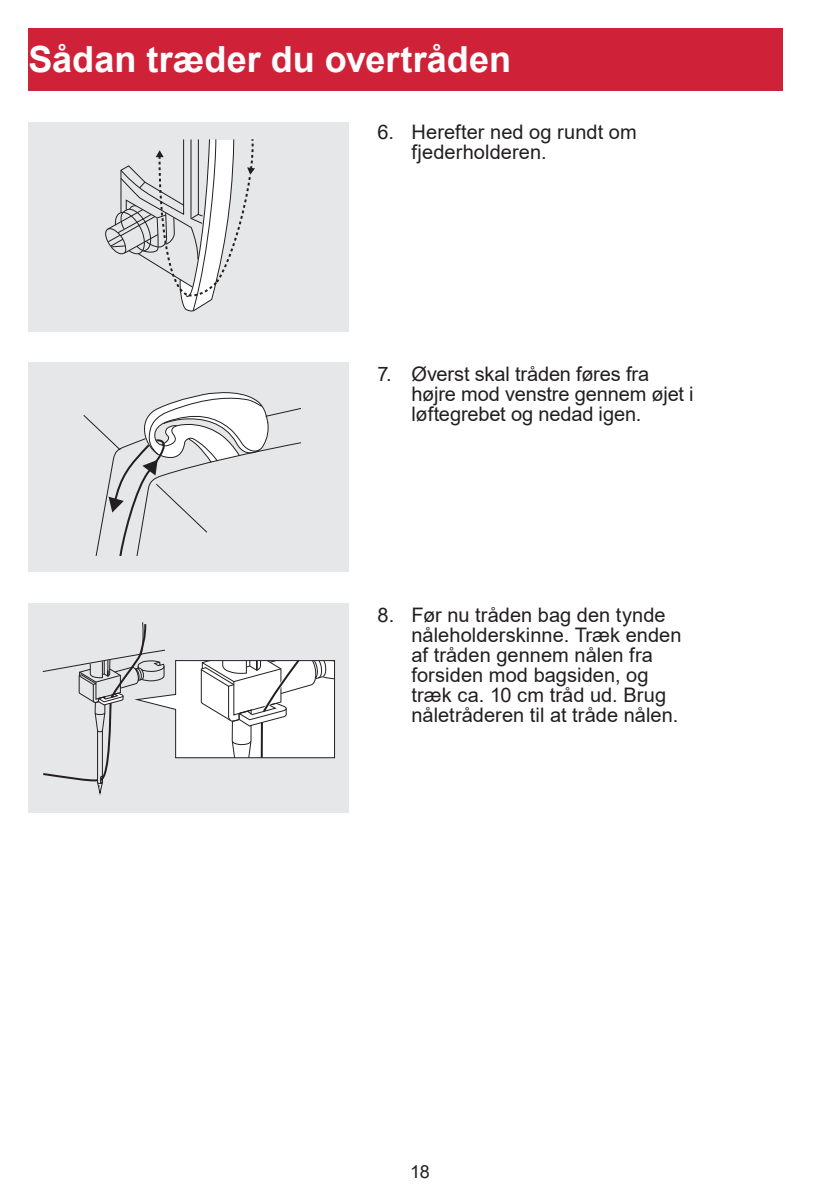
<style>
.page{position:relative;width:840px;height:1191px;background:#fff}
.page>*{position:absolute;margin:0;border:0;box-sizing:border-box;transform-origin:0 0}
.t1{font:700 36px "Arial";color:#fff}
.t2{font:20px/20px "Arial";color:#231f20}
.t3{font:18px "Arial";color:#231f20}
</style>
<div class="page">
<div style="left:28px;top:28px;width:754px;height:63px;background:#cf2239"></div>
<div style="left:28px;top:122px;width:321px;height:209px;background:#e6e7e9"></div>
<svg style="left:105px;top:139px;width:150px;height:173px"></svg>
<div style="left:28px;top:362px;width:321px;height:210px;background:#e6e7e9"></div>
<svg style="left:83px;top:392px;width:218px;height:163px"></svg>
<div style="left:28px;top:603px;width:321px;height:209px;background:#e6e7e9"></div>
<svg style="left:42px;top:622px;width:293px;height:173px"></svg>
<h1 class="t1" style="left:28px;top:34px;width:484px">Sådan træder du overtråden</h1>
<p class="t2" style="left:411px;top:122px;width:227px;text-indent:-34px">6. Herefter ned og rundt om fjederholderen.</p>
<p class="t2" style="left:411px;top:364px;width:283px;text-indent:-34px">7. Øverst skal tråden føres fra højre mod venstre gennem øjet i løftegrebet og nedad igen.</p>
<p class="t2" style="left:411px;top:605px;width:271px;text-indent:-34px">8. Før nu tråden bag den tynde nåleholderskinne. Træk enden af tråden gennem nålen fra forsiden mod bagsiden, og træk ca. 10 cm tråd ud. Brug nåletråderen til at tråde nålen.</p>
<p class="t3" style="left:410px;top:1159px;width:21px">18</p>
</div>
